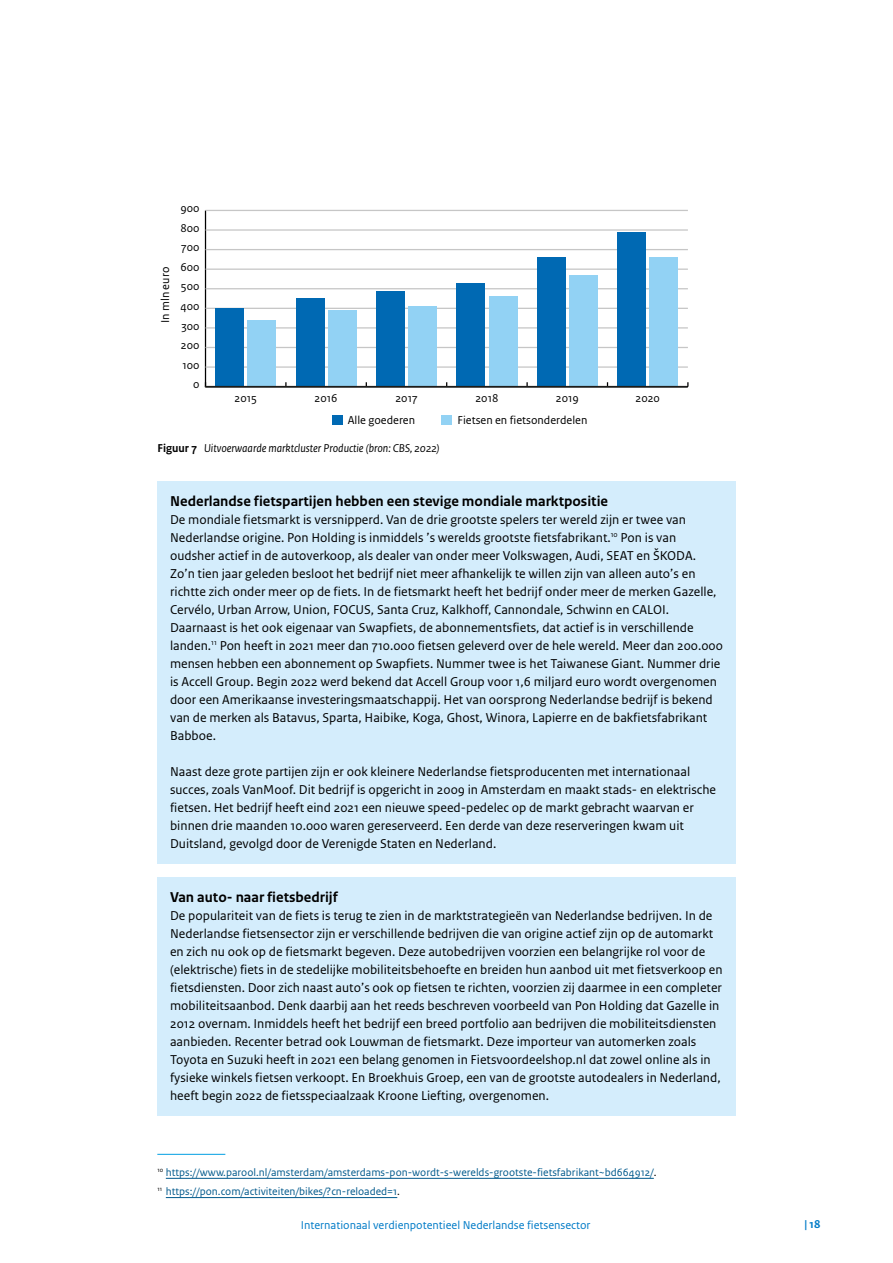
<style>
.page{position:relative;width:893px;height:1263px;background:#fff}
.page>*{position:absolute;margin:0;border:0;box-sizing:border-box;transform-origin:0 0}
.t1{font:700 15px "Rijksoverheid Sans Text";color:#000}
.t2{font:13.5px/18px "Rijksoverheid Sans Text";color:#000}
.t3{font:12px "Rijksoverheid Sans Text";color:#000}
.t4{font:italic 12px "Rijksoverheid Sans Text";color:#000}
.t5{font:12px "Rijksoverheid Sans Text";color:#007bc7}
.t6{font:700 12px "Rijksoverheid Sans Text";color:#007bc7}
.t7{font:11.25px/19.2px "Rijksoverheid Sans Text";color:#00598c}
.s1{font-weight:700;font-style:normal}
.s2{color:#000}
</style>
<div class="page">
<div style="left:157px;top:481px;width:579px;height:382px;background:#d4edfc"></div>
<div style="left:157px;top:877px;width:579px;height:238px;background:#d4edfc"></div>
<hr style="left:205px;top:210px;width:1px;height:177px;background:#000">
<hr style="left:205px;top:386px;width:483px;height:1px;background:#000">
<hr style="left:205px;top:366px;width:483px;height:2px;background:#c6c6c6">
<hr style="left:205px;top:347px;width:483px;height:1px;background:#c6c6c6">
<hr style="left:205px;top:327px;width:483px;height:2px;background:#c6c6c6">
<hr style="left:205px;top:308px;width:483px;height:1px;background:#c6c6c6">
<hr style="left:205px;top:288px;width:483px;height:1px;background:#c6c6c6">
<hr style="left:205px;top:269px;width:483px;height:1px;background:#c6c6c6">
<hr style="left:205px;top:249px;width:483px;height:1px;background:#c6c6c6">
<hr style="left:205px;top:229px;width:483px;height:2px;background:#c6c6c6">
<hr style="left:205px;top:210px;width:483px;height:1px;background:#c6c6c6">
<div style="left:247px;top:320px;width:29px;height:67px;background:#92d2f4"></div>
<div style="left:328px;top:310px;width:29px;height:77px;background:#92d2f4"></div>
<div style="left:408px;top:306px;width:29px;height:81px;background:#92d2f4"></div>
<div style="left:488px;top:297px;width:29px;height:90px;background:#92d2f4"></div>
<div style="left:569px;top:275px;width:29px;height:112px;background:#92d2f4"></div>
<div style="left:649px;top:257px;width:29px;height:130px;background:#92d2f4"></div>
<div style="left:215px;top:308px;width:29px;height:79px;background:#0069b3"></div>
<div style="left:296px;top:299px;width:28px;height:88px;background:#0069b3"></div>
<div style="left:376px;top:291px;width:29px;height:96px;background:#0069b3"></div>
<div style="left:456px;top:283px;width:29px;height:104px;background:#0069b3"></div>
<div style="left:537px;top:257px;width:29px;height:130px;background:#0069b3"></div>
<div style="left:617px;top:232px;width:29px;height:155px;background:#0069b3"></div>
<div style="left:333px;top:415px;width:10px;height:10px;background:#0069b3"></div>
<div style="left:441px;top:415px;width:10px;height:10px;background:#92d2f4"></div>
<hr style="left:205px;top:386px;width:482px;height:1px;background:#1d1d1b">
<hr style="left:157px;top:1154px;width:68px;height:1px;background:#009fe3">
<hr style="left:166px;top:1178px;width:488px;height:1px;background:#00598c">
<hr style="left:166px;top:1197px;width:231px;height:1px;background:#00598c">
<p class="t3" style="left:180px;top:201px;width:21px">900</p>
<p class="t3" style="left:180px;top:221px;width:21px">800</p>
<p class="t3" style="left:158px;top:323px;width:58px;rotate:-90deg">In mln euro</p>
<p class="t3" style="left:181px;top:241px;width:20px">700</p>
<p class="t3" style="left:180px;top:260px;width:21px">600</p>
<p class="t3" style="left:181px;top:280px;width:20px">500</p>
<p class="t3" style="left:180px;top:299px;width:20px">400</p>
<p class="t3" style="left:181px;top:319px;width:20px">300</p>
<p class="t3" style="left:181px;top:338px;width:20px">200</p>
<p class="t3" style="left:182px;top:358px;width:19px">100</p>
<p class="t3" style="left:193px;top:378px;width:8px">0</p>
<p class="t3" style="left:235px;top:391px;width:24px">2015</p>
<p class="t3" style="left:315px;top:391px;width:24px">2016</p>
<p class="t3" style="left:395px;top:391px;width:24px">2017</p>
<p class="t3" style="left:475px;top:391px;width:24px">2018</p>
<p class="t3" style="left:556px;top:391px;width:24px">2019</p>
<p class="t3" style="left:635px;top:391px;width:26px">2020</p>
<p class="t3" style="left:348px;top:413px;width:69px">Alle goederen</p>
<p class="t3" style="left:457px;top:413px;width:131px">Fietsen en fietsonderdelen</p>
<p class="t4" style="left:157px;top:441px;width:284px"><span class="s1">Figuur 7</span> Uitvoerwaarde marktcluster Productie (bron: CBS, 2022)</p>
<p class="t1" style="left:170px;top:492px;width:440px">Nederlandse fietspartijen hebben een stevige mondiale marktpositie</p>
<p class="t2" style="left:170px;top:511px;width:554px">De mondiale fietsmarkt is versnipperd. Van de drie grootste spelers ter wereld zijn er twee van Nederlandse origine. Pon Holding is inmiddels ’s werelds grootste fietsfabrikant.<sup>10</sup> Pon is van oudsher actief in de autoverkoop, als dealer van onder meer Volkswagen, Audi, SEAT en ŠKODA.<br>Zo’n tien jaar geleden besloot het bedrijf niet meer afhankelijk te willen zijn van alleen auto’s en richtte zich onder meer op de fiets. In de fietsmarkt heeft het bedrijf onder meer de merken Gazelle, Cervélo, Urban Arrow, Union, FOCUS, Santa Cruz, Kalkhoff, Cannondale, Schwinn en CALOI.<br>Daarnaast is het ook eigenaar van Swapfiets, de abonnementsfiets, dat actief is in verschillende landen.<sup>11</sup> Pon heeft in 2021 meer dan 710.000 fietsen geleverd over de hele wereld. Meer dan 200.000 mensen hebben een abonnement op Swapfiets. Nummer twee is het Taiwanese Giant. Nummer drie is Accell Group. Begin 2022 werd bekend dat Accell Group voor 1,6 miljard euro wordt overgenomen door een Amerikaanse investeringsmaatschappij. Het van oorsprong Nederlandse bedrijf is bekend van de merken als Batavus, Sparta, Haibike, Koga, Ghost, Winora, Lapierre en de bakfietsfabrikant Babboe.</p>
<p class="t2" style="left:170px;top:763px;width:547px">Naast deze grote partijen zijn er ook kleinere Nederlandse fietsproducenten met internationaal succes, zoals VanMoof. Dit bedrijf is opgericht in 2009 in Amsterdam en maakt stads- en elektrische fietsen. Het bedrijf heeft eind 2021 een nieuwe speed-pedelec op de markt gebracht waarvan er binnen drie maanden 10.000 waren gereserveerd. Een derde van deze reserveringen kwam uit Duitsland, gevolgd door de Verenigde Staten en Nederland.</p>
<p class="t1" style="left:170px;top:888px;width:169px">Van auto- naar fietsbedrijf</p>
<p class="t2" style="left:170px;top:907px;width:554px">De populariteit van de fiets is terug te zien in de marktstrategieën van Nederlandse bedrijven. In de Nederlandse fietsensector zijn er verschillende bedrijven die van origine actief zijn op de automarkt en zich nu ook op de fietsmarkt begeven. Deze autobedrijven voorzien een belangrijke rol voor de (elektrische) fiets in de stedelijke mobiliteitsbehoefte en breiden hun aanbod uit met fietsverkoop en fietsdiensten. Door zich naast auto’s ook op fietsen te richten, voorzien zij daarmee in een completer mobiliteitsaanbod. Denk daarbij aan het reeds beschreven voorbeeld van Pon Holding dat Gazelle in 2012 overnam. Inmiddels heeft het bedrijf een breed portfolio aan bedrijven die mobiliteitsdiensten aanbieden. Recenter betrad ook Louwman de fietsmarkt. Deze importeur van automerken zoals Toyota en Suzuki heeft in 2021 een belang genomen in Fietsvoordeelshop.nl dat zowel online als in fysieke winkels fietsen verkoopt. En Broekhuis Groep, een van de grootste autodealers in Nederland, heeft begin 2022 de fietsspeciaalzaak Kroone Liefting, overgenomen.</p>
<p class="t7" style="left:157px;top:1162px;width:501px"><sup>10</sup> https://www.parool.nl/amsterdam/amsterdams-pon-wordt-s-werelds-grootste-fietsfabrikant~bd664912/<span class="s2">.<br></span><sup>11</sup> https://pon.com/activiteiten/bikes/?cn-reloaded=1<span class="s2">.</span></p>
<p class="t5" style="left:301px;top:1218px;width:291px">Internationaal verdienpotentieel Nederlandse fietsensector</p>
<p class="t6" style="left:804px;top:1217px;width:18px">| 18</p>
</div>
